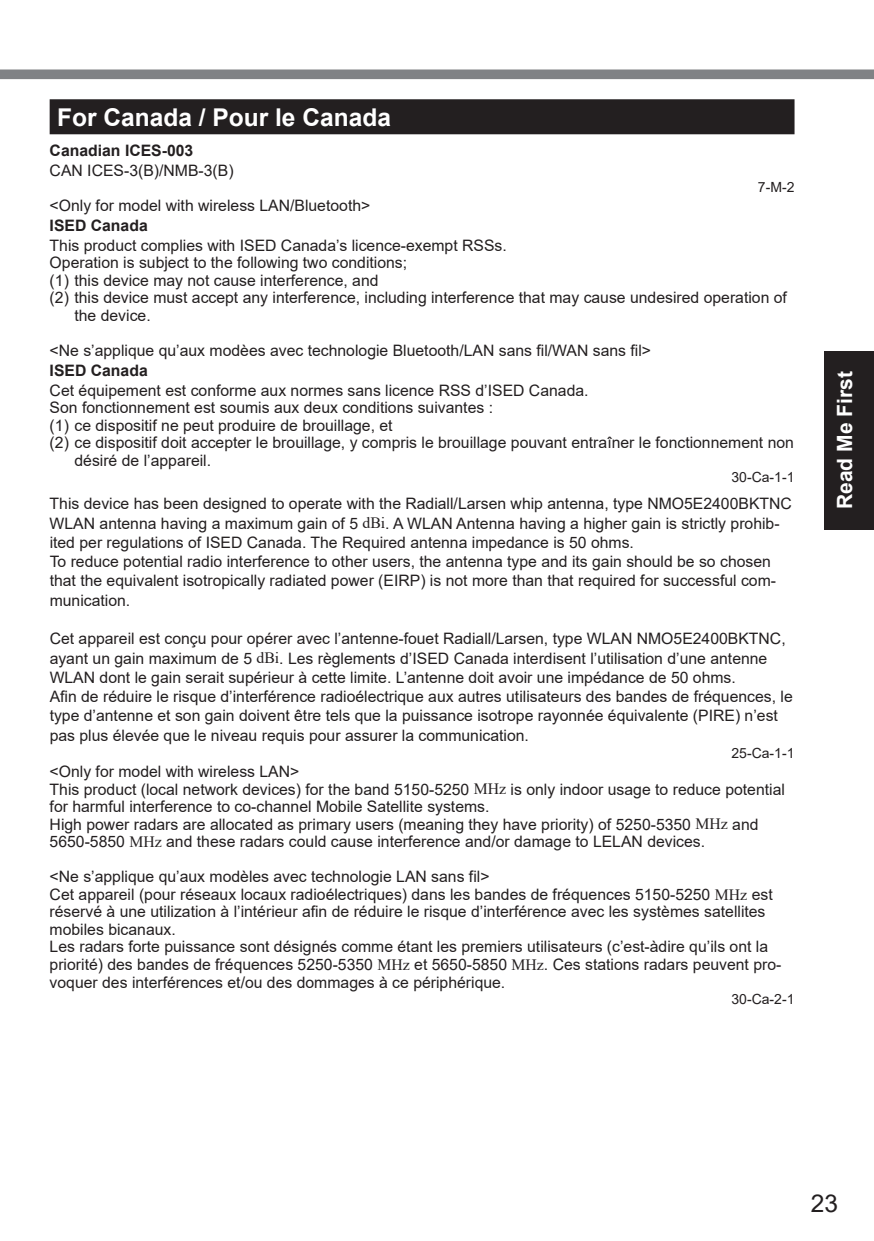
<style>
.page{position:relative;width:874px;height:1241px;background:#fff}
.page>*{position:absolute;margin:0;border:0;box-sizing:border-box;transform-origin:0 0}
.t1{font:700 24.5px "Arial";color:#fff}
.t2{font:24.5px "Arial";color:#231f20}
.t3{font:700 21px "Arial";color:#fff}
.t4{font:15.75px/19.2px "Arial";color:#231f20}
.t5{font:700 15.75px "Arial";color:#231f20}
.t6{font:14px "Arial";color:#231f20}
.s1{font-family:"Times New Roman"}
</style>
<div class="page">
<div style="left:0;top:69px;width:873px;height:10px;background:#808285"></div>
<div style="left:823px;top:351px;width:50px;height:178px;background:#231f20"></div>
<div style="left:50px;top:99px;width:744px;height:35px;background:#231f20"></div>
<h1 class="t1" style="left:57px;top:100px;width:335px">For Canada / Pour le Canada</h1>
<p class="t5" style="left:50px;top:139px;width:145px">Canadian ICES-003</p>
<p class="t4" style="left:50px;top:160px;width:185px">CAN ICES-3(B)/NMB-3(B)</p>
<p class="t6" style="left:757px;top:177px;width:38px">7-M-2</p>
<p class="t4" style="left:50px;top:195px;width:322px">&lt;Only for model with wireless LAN/Bluetooth&gt;</p>
<p class="t5" style="left:50px;top:214px;width:100px">ISED Canada</p>
<p class="t4" style="left:50px;top:235px;width:458px">This product complies with ISED Canada’s licence-exempt RSSs.</p>
<p class="t4" style="left:50px;top:253px;width:359px">Operation is subject to the following two conditions;</p>
<p class="t4" style="left:50px;top:270px;width:330px">(1) this device may not cause interference, and</p>
<p class="t4" style="left:50px;top:288px;width:738px">(2) this device must accept any interference, including interference that may cause undesired operation of</p>
<p class="t4" style="left:74px;top:305px;width:78px">the device.</p>
<p class="t4" style="left:50px;top:340px;width:602px">&lt;Ne s’applique qu’aux modèes avec technologie Bluetooth/LAN sans fil/WAN sans fil&gt;</p>
<p class="t5" style="left:50px;top:359px;width:100px">ISED Canada</p>
<p class="t4" style="left:50px;top:380px;width:540px">Cet équipement est conforme aux normes sans licence RSS d’ISED Canada.</p>
<p class="t4" style="left:50px;top:398px;width:444px">Son fonctionnement est soumis aux deux conditions suivantes :</p>
<p class="t4" style="left:50px;top:415px;width:344px">(1) ce dispositif ne peut produire de brouillage, et</p>
<p class="t4" style="left:50px;top:433px;width:745px">(2) ce dispositif doit accepter le brouillage, y compris le brouillage pouvant entraîner le fonctionnement non</p>
<p class="t4" style="left:74px;top:450px;width:138px">désiré de l’appareil.</p>
<p class="t6" style="left:731px;top:467px;width:65px">30-Ca-1-1</p>
<p class="t4" style="left:50px;top:494px;width:743px">This device has been designed to operate with the Radiall/Larsen whip antenna, type NMO5E2400BKTNC WLAN antenna having a maximum gain of 5 <span class="s1">dBi</span>. A WLAN Antenna having a higher gain is strictly prohib&shy;ited per regulations of ISED Canada. The Required antenna impedance is 50 ohms.<br>To reduce potential radio interference to other users, the antenna type and its gain should be so chosen that the equivalent isotropically radiated power (EIRP) is not more than that required for successful com&shy;munication.</p>
<p class="t4" style="left:50px;top:629px;width:744px">Cet appareil est conçu pour opérer avec l’antenne-fouet Radiall/Larsen, type WLAN NMO5E2400BKTNC, ayant un gain maximum de 5 <span class="s1">dBi</span>. Les règlements d’ISED Canada interdisent l’utilisation d’une antenne WLAN dont le gain serait supérieur à cette limite. L’antenne doit avoir une impédance de 50 ohms.<br>Afin de réduire le risque d’interférence radioélectrique aux autres utilisateurs des bandes de fréquences, le type d’antenne et son gain doivent être tels que la puissance isotrope rayonnée équivalente (PIRE) n’est pas plus élevée que le niveau requis pour assurer la communication.</p>
<p class="t6" style="left:731px;top:743px;width:65px">25-Ca-1-1</p>
<p class="t4" style="left:50px;top:762px;width:736px;line-height:17.5px">&lt;Only for model with wireless LAN&gt;<br>This product (local network devices) for the band 5150-5250 <span class="s1">MHz</span> is only indoor usage to reduce potential for harmful interference to co-channel Mobile Satellite systems.<br>High power radars are allocated as primary users (meaning they have priority) of 5250-5350 <span class="s1">MHz</span> and 5650‑5850 <span class="s1">MHz</span> and these radars could cause interference and/or damage to LELAN devices.</p>
<p class="t4" style="left:50px;top:867px;width:733px;line-height:17.5px">&lt;Ne s’applique qu’aux modèles avec technologie LAN sans fil&gt;<br>Cet appareil (pour réseaux locaux radioélectriques) dans les bandes de fréquences 5150-5250 <span class="s1">MHz</span> est réservé à une utilization à l’intérieur afin de réduire le risque d’interférence avec les systèmes satellites mobiles bicanaux.<br>Les radars forte puissance sont désignés comme étant les premiers utilisateurs (c’est-àdire qu’ils ont la priorité) des bandes de fréquences 5250-5350 <span class="s1">MHz</span> et 5650-5850 <span class="s1">MHz</span>. Ces stations radars peuvent pro&shy;voquer des interférences et/ou des dommages à ce périphérique.</p>
<p class="t6" style="left:731px;top:988px;width:65px">30-Ca-2-1</p>
<h2 class="t3" style="left:829px;top:509px;width:139px;rotate:-90deg">Read Me First</h2>
<h1 class="t2" style="left:810px;top:1186px;width:29px">23</h1>
</div>
